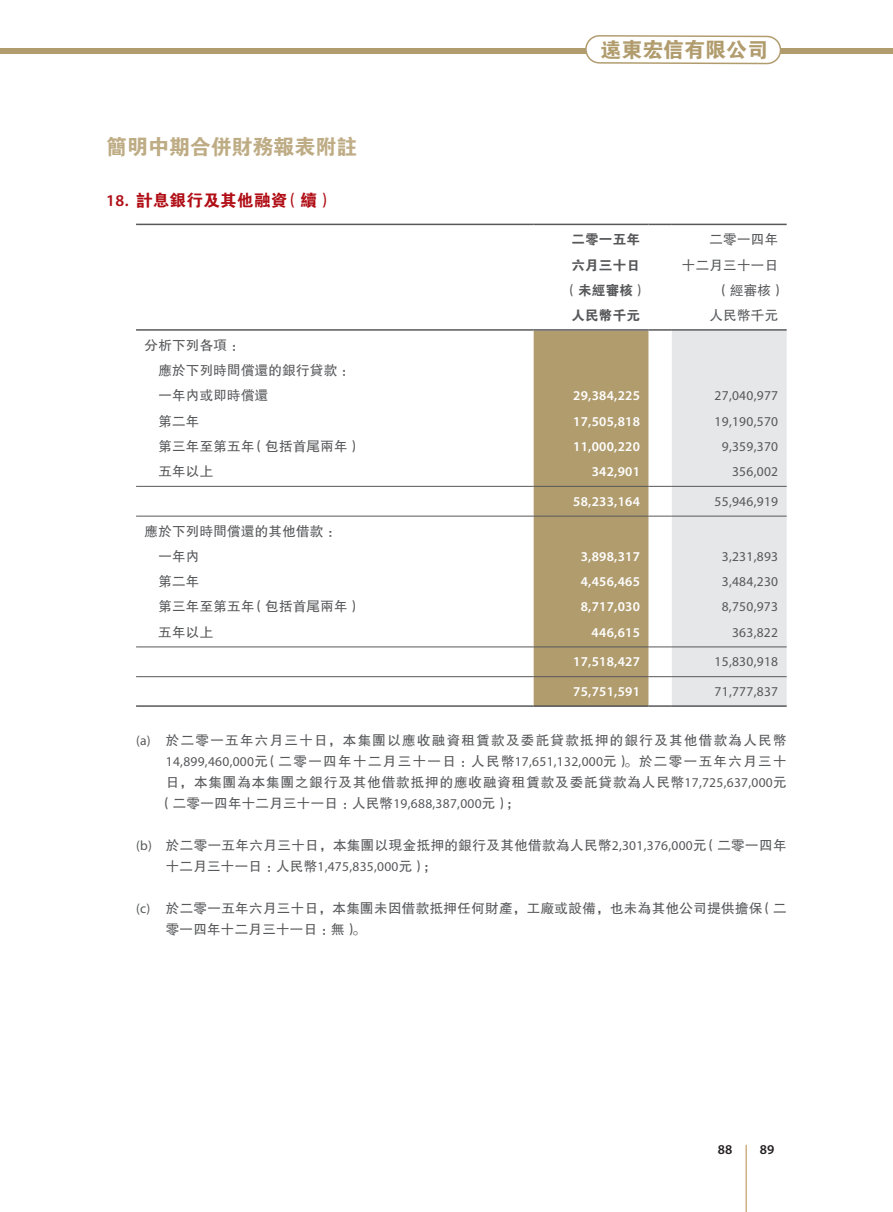
<style>
.page{position:relative;width:893px;height:1212px;background:#fff}
.page>*{position:absolute;margin:0;border:0;box-sizing:border-box;transform-origin:0 0}
.t1{font:21px "FZDHTK GBK1 0";letter-spacing:-.005em;color:#beac85}
.t2{font:21px "FZDHTK GBK1 0";color:#b19c6e}
.t3{font:16.5px "FZDHTK GBK1 0";letter-spacing:.02em;color:#b00d15}
.t4{font:13.5px/25.2px "FZHTK GBK1 0";letter-spacing:.03em;color:#57585a}
.t5{font:600 13.5px "Myriad Pro";letter-spacing:.02em;color:#fff}
.t6{font:13.5px "Myriad Pro";letter-spacing:.02em;color:#57585a}
.t7{font:13.5px "FZHTK GBK1 0";letter-spacing:.105em;color:#57585a}
.t8{font:13.5px "FZHTK GBK1 0";letter-spacing:.07em;color:#57585a}
.t9{font:13.5px "FZHTK GBK1 0";letter-spacing:.1em;color:#57585a}
.t10{font:13.5px "FZDHTK GBK1 0";letter-spacing:.02em;color:#57585a}
.t11{font:600 13.5px "Myriad Pro";color:#231f20}
.s1{font-family:"Myriad Pro";font-weight:600}
.s2{font-family:"Myriad Pro"}
</style>
<div class="page">
<div style="left:0;top:48px;width:893px;height:6px;background:#b19c6e"></div>
<svg style="left:585px;top:35px;width:196px;height:29px"></svg>
<hr style="left:745px;top:1145px;width:2px;height:67px;background:#ceb183">
<hr style="left:136px;top:224px;width:398px;height:1px;background:#57585a">
<hr style="left:534px;top:224px;width:114px;height:1px;background:#57585a">
<svg style="left:648px;top:224px;width:24px;height:1px"></svg>
<hr style="left:672px;top:224px;width:115px;height:1px;background:#57585a">
<hr style="left:136px;top:329px;width:398px;height:2px;background:#57585a">
<hr style="left:534px;top:329px;width:114px;height:2px;background:#57585a">
<hr style="left:648px;top:329px;width:24px;height:2px;background:#57585a">
<hr style="left:672px;top:329px;width:115px;height:2px;background:#57585a">
<hr style="left:136px;top:486px;width:398px;height:1px;background:#57585a">
<hr style="left:136px;top:516px;width:398px;height:1px;background:#57585a">
<hr style="left:136px;top:646px;width:398px;height:1px;background:#57585a">
<hr style="left:136px;top:676px;width:398px;height:1px;background:#57585a">
<svg style="left:534px;top:331px;width:253px;height:374px;background:#cec5b2"></svg>
<hr style="left:672px;top:676px;width:115px;height:1px;background:#57585a">
<hr style="left:136px;top:705px;width:398px;height:2px;background:#57585a">
<hr style="left:534px;top:705px;width:114px;height:2px;background:#57585a">
<hr style="left:648px;top:705px;width:24px;height:2px;background:#57585a">
<hr style="left:672px;top:705px;width:115px;height:2px;background:#57585a">
<h1 class="t1" style="left:106px;top:135px;width:253px">簡明中期合併財務報表附註</h1>
<p class="t3" style="left:106px;top:191px;width:229px"><span class="s1">18.</span> 計息銀行及其他融資（續）</p>
<p class="t4" style="left:158px;top:333px;width:198px;text-indent:-14px">分析下列各項：<br>應於下列時間償還的銀行貸款：一年內或即時償還</p>
<h1 class="t2" style="left:600px;top:38px;width:169px">遠東宏信有限公司</h1>
<p class="t10" style="left:571px;top:232px;width:70px">二零一五年</p>
<p class="t4" style="left:709px;top:227px;width:70px">二零一四年</p>
<p class="t10" style="left:571px;top:257px;width:70px">六月三十日</p>
<p class="t4" style="left:682px;top:252px;width:98px">十二月三十一日</p>
<p class="t10" style="left:564px;top:283px;width:84px">（未經審核）</p>
<p class="t4" style="left:716px;top:278px;width:70px">（經審核）</p>
<p class="t10" style="left:571px;top:308px;width:70px">人民幣千元</p>
<p class="t4" style="left:709px;top:303px;width:70px">人民幣千元</p>
<p class="t5" style="left:573px;top:387px;width:68px">29,384,225</p>
<p class="t6" style="left:715px;top:387px;width:65px">27,040,977</p>
<p class="t4" style="left:158px;top:408px;width:43px">第二年</p>
<p class="t5" style="left:573px;top:412px;width:68px">17,505,818</p>
<p class="t6" style="left:715px;top:413px;width:65px">19,190,570</p>
<p class="t4" style="left:158px;top:434px;width:205px">第三年至第五年（包括首尾兩年）</p>
<p class="t5" style="left:573px;top:438px;width:68px">11,000,220</p>
<p class="t6" style="left:722px;top:438px;width:58px">9,359,370</p>
<p class="t4" style="left:158px;top:459px;width:56px">五年以上</p>
<p class="t5" style="left:592px;top:463px;width:50px">342,901</p>
<p class="t6" style="left:732px;top:463px;width:48px">356,002</p>
<p class="t5" style="left:573px;top:493px;width:68px">58,233,164</p>
<p class="t6" style="left:715px;top:493px;width:65px">55,946,919</p>
<p class="t4" style="left:158px;top:518px;width:184px;text-indent:-14px">應於下列時間償還的其他借款：一年內</p>
<p class="t5" style="left:581px;top:548px;width:61px">3,898,317</p>
<p class="t6" style="left:722px;top:548px;width:58px">3,231,893</p>
<p class="t4" style="left:158px;top:569px;width:43px">第二年</p>
<p class="t5" style="left:581px;top:573px;width:61px">4,456,465</p>
<p class="t6" style="left:722px;top:573px;width:58px">3,484,230</p>
<p class="t4" style="left:158px;top:594px;width:205px">第三年至第五年（包括首尾兩年）</p>
<p class="t5" style="left:581px;top:598px;width:61px">8,717,030</p>
<p class="t6" style="left:722px;top:598px;width:58px">8,750,973</p>
<p class="t4" style="left:158px;top:619px;width:56px">五年以上</p>
<p class="t5" style="left:592px;top:623px;width:50px">446,615</p>
<p class="t6" style="left:732px;top:624px;width:48px">363,822</p>
<p class="t5" style="left:573px;top:653px;width:68px">17,518,427</p>
<p class="t6" style="left:715px;top:653px;width:65px">15,830,918</p>
<p class="t5" style="left:573px;top:683px;width:68px">75,751,591</p>
<p class="t6" style="left:715px;top:683px;width:65px">71,777,837</p>
<p class="t9" style="left:136px;top:733px;width:652px"><span class="s2">(a)</span> 於二零一五年六月三十日，本集團以應收融資租賃款及委託貸款抵押的銀行及其他借款為人民幣</p>
<p class="t7" style="left:166px;top:754px;width:622px"><span class="s2">14,899,460,000</span>元（二零一四年十二月三十一日：人民幣<span class="s2">17,651,132,000</span>元）。於二零一五年六月三十</p>
<p class="t8" style="left:166px;top:775px;width:622px">日，本集團為本集團之銀行及其他借款抵押的應收融資租賃款及委託貸款為人民幣<span class="s2">17,725,637,000</span>元</p>
<p class="t4" style="left:159px;top:791px;width:362px">（二零一四年十二月三十一日：人民幣<span class="s2">19,688,387,000</span>元）；</p>
<p class="t4" style="left:166px;top:835px;width:622px;line-height:21px;text-indent:-30px"><span class="s2">(b)</span> 於二零一五年六月三十日，本集團以現金抵押的銀行及其他借款為人民幣<span class="s2">2,301,376,000</span>元（二零一四年十二月三十一日：人民幣<span class="s2">1,475,835,000</span>元）；</p>
<p class="t4" style="left:166px;top:898px;width:622px;line-height:21px;text-indent:-30px"><span class="s2">(c)</span> 於二零一五年六月三十日，本集團未因借款抵押任何財產，工廠或設備，也未為其他公司提供擔保（二零一四年十二月三十一日：無）。</p>
<p class="t11" style="left:718px;top:1141px;width:16px">88</p>
<p class="t11" style="left:760px;top:1141px;width:16px">89</p>
</div>
